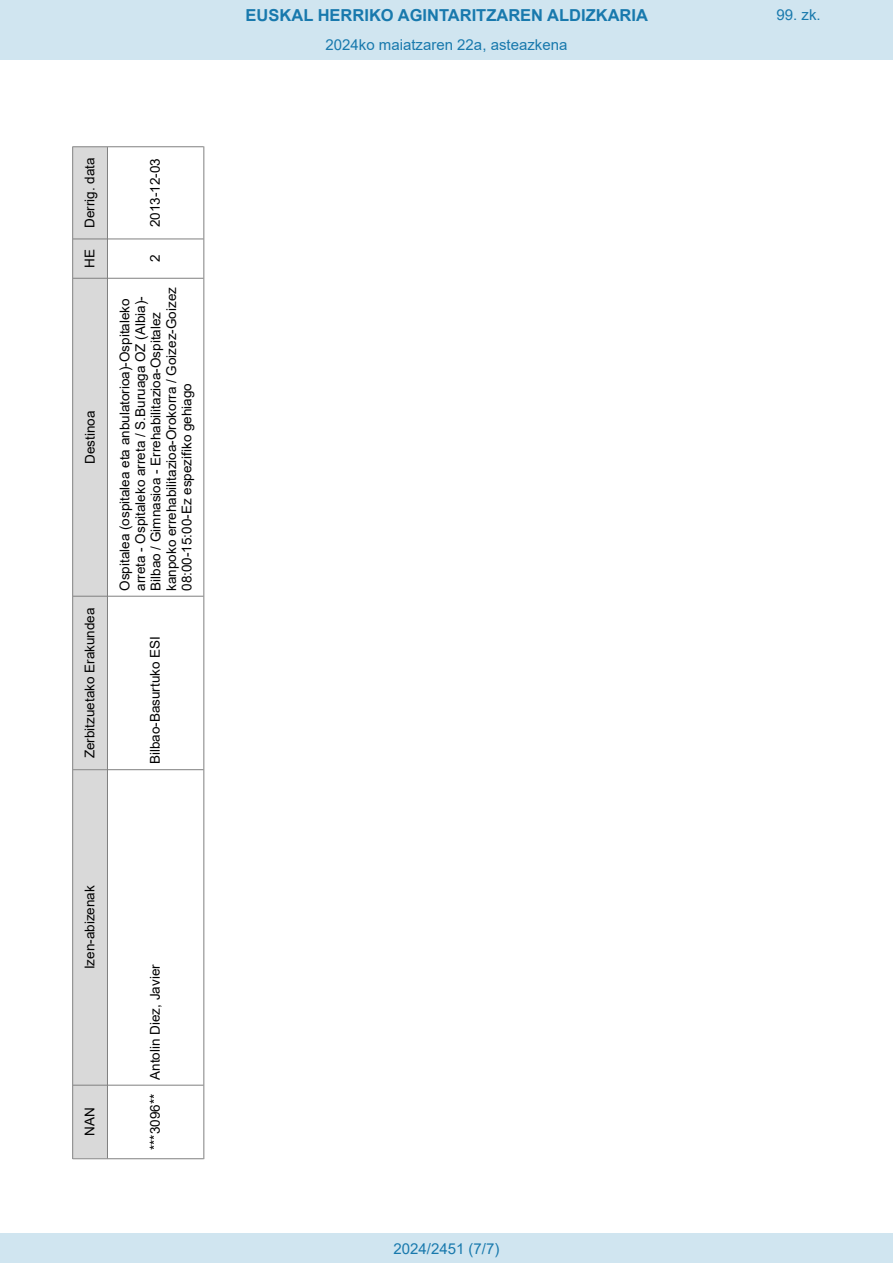
<style>
.page{position:relative;width:893px;height:1263px;background:#fff}
.page>*{position:absolute;margin:0;border:0;box-sizing:border-box;transform-origin:0 0}
.t1{font:700 16.5px "Arial";color:#1879ad}
.Paginacion_Centro{font:15px "Arial";color:#1879ad}
.t2{font:13.5px/15.5px "Arial";color:#000}
</style>
<div class="page">
<div style="left:73px;top:1085px;width:34px;height:73px;background:#d9d9d9"></div>
<div style="left:73px;top:770px;width:34px;height:315px;background:#d9d9d9"></div>
<div style="left:73px;top:597px;width:34px;height:172px;background:#d9d9d9"></div>
<div style="left:73px;top:279px;width:34px;height:317px;background:#d9d9d9"></div>
<div style="left:73px;top:239px;width:34px;height:39px;background:#d9d9d9"></div>
<div style="left:73px;top:147px;width:34px;height:92px;background:#d9d9d9"></div>
<hr style="left:73px;top:1158px;width:130px;height:1px;background:#808080">
<hr style="left:73px;top:1085px;width:34px;height:1px;background:#808080">
<hr style="left:108px;top:1085px;width:95px;height:1px;background:#808080">
<hr style="left:73px;top:769px;width:34px;height:1px;background:#808080">
<hr style="left:108px;top:769px;width:95px;height:1px;background:#808080">
<hr style="left:73px;top:596px;width:34px;height:1px;background:#808080">
<hr style="left:108px;top:596px;width:95px;height:1px;background:#808080">
<hr style="left:73px;top:278px;width:34px;height:1px;background:#808080">
<hr style="left:108px;top:278px;width:95px;height:1px;background:#808080">
<hr style="left:73px;top:239px;width:34px;height:1px;background:#808080">
<hr style="left:108px;top:239px;width:95px;height:1px;background:#808080">
<hr style="left:73px;top:146px;width:130px;height:1px;background:#808080">
<hr style="left:72px;top:146px;width:1px;height:1013px;background:#808080">
<hr style="left:107px;top:147px;width:1px;height:1011px;background:#808080">
<hr style="left:203px;top:146px;width:1px;height:1013px;background:#808080">
<div style="left:0;top:0;width:893px;height:60px;background:#d0e5f0"></div>
<div style="left:0;top:1233px;width:893px;height:30px;background:#d0e5f0"></div>
<p class="t2" style="left:82px;top:228px;width:72px;rotate:-90deg">Derrig. data</p>
<p class="t2" style="left:82px;top:268px;width:20px;rotate:-90deg">HE</p>
<p class="t2" style="left:82px;top:464px;width:55px;rotate:-90deg">Destinoa</p>
<p class="t2" style="left:82px;top:758px;width:152px;rotate:-90deg">Zerbitzuetako Erakundea</p>
<p class="t2" style="left:147px;top:227px;width:71px;rotate:-90deg">2013-12-03</p>
<p class="t2" style="left:147px;top:262px;width:9px;rotate:-90deg">2</p>
<p class="t2" style="left:117px;top:591px;width:305px;rotate:-90deg">Ospitalea (ospitalea eta anbulatorioa)-Ospitaleko arreta - Ospitaleko arreta / S.Buruaga OZ (Albia)- Bilbao / Gimnasioa - Errehabilitazioa-Ospitalez kanpoko errehabilitazioa-Orokorra / Goizez-Goizez 08:00-15:00-Ez espezifiko gehiago</p>
<p class="t2" style="left:147px;top:764px;width:130px;rotate:-90deg">Bilbao-Basurtuko ESI</p>
<p class="t2" style="left:82px;top:969px;width:86px;rotate:-90deg">Izen-abizenak</p>
<p class="t2" style="left:82px;top:1136px;width:30px;rotate:-90deg">NAN</p>
<p class="t2" style="left:147px;top:1150px;width:187px;rotate:-90deg">***3096** Antolin Diez, Javier</p>
<p class="t1" style="left:246px;top:3px;width:404px">EUSKAL HERRIKO AGINTARITZAREN ALDIZKARIA</p>
<p class="Paginacion_Centro" style="left:776px;top:5px;width:46px">99. zk.</p>
<p class="Paginacion_Centro" style="left:326px;top:35px;width:243px">2024ko maiatzaren 22a, asteazkena</p>
<p class="Paginacion_Centro" style="left:393px;top:1238px;width:107px">2024/2451 (7/7)</p>
</div>
